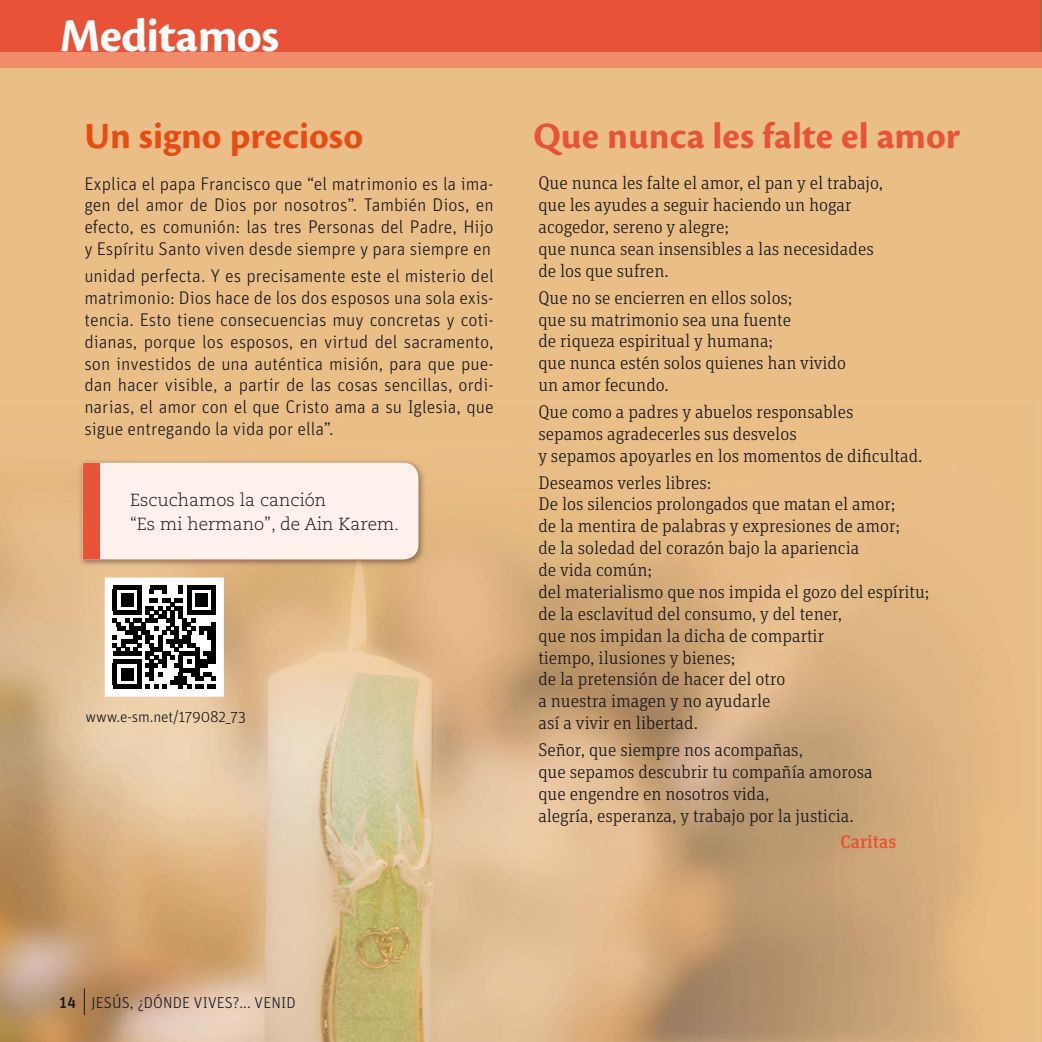
<style>
.page{position:relative;width:1042px;height:1042px;background:#fff}
.page>*{position:absolute;margin:0;border:0;box-sizing:border-box;transform-origin:0 0}
.t1{font:700 49px "Cronos Pro";letter-spacing:-.015em;color:#fff}
.t2{font:700 38.5px "Cronos Pro";color:#e85236}
.t3{font:700 38.5px "Cronos Pro";color:#e74c14}
.t4{font:300 18.38px/21.9px "Unit Slab OT";color:#1a171c}
.t5{font:300 18.38px/21.9px "Unit Pro";color:#1a171c;text-align:justify}
.t6{font:500 18.38px "Unit Slab Pro";color:#e85236}
.t7{font:300 17.5px/23.6px "Caecilia LT Std";color:#1a171c}
.t8{font:300 15.75px "Unit Pro";letter-spacing:.01em;color:#1a171c}
.t9{font:300 15.75px "Unit Pro";letter-spacing:-.01em;color:#1a171c}
.s1{font-weight:500}
</style>
<div class="page">
<div style="left:0;top:68px;width:1041px;height:974px;background:#eabe87"></div>
<img style="left:1041px;top:61px;width:1px;height:981px">
<div style="left:0;top:39px;width:1042px;height:29px;background:#f08c6a"></div>
<div style="left:0;top:0;width:1042px;height:52px;background:#e85236"></div>
<img style="left:0;top:402px;width:121px;height:640px">
<div style="left:121px;top:402px;width:917px;height:57px;background:#eabe87"></div>
<img style="left:367px;top:459px;width:671px;height:583px">
<img style="left:121px;top:567px;width:246px;height:475px">
<svg style="left:84px;top:988px;width:1px;height:27px"></svg>
<img style="left:79px;top:459px;width:347px;height:108px">
<div style="left:99px;top:463px;width:319px;height:96px;background:#fef0ea"></div>
<div style="left:83px;top:463px;width:16px;height:96px;background:#e85236"></div>
<div style="left:106px;top:578px;width:117px;height:118px;background:#fff"></div>
<svg style="left:113px;top:585px;width:103px;height:103px"></svg>
<div style="left:105px;top:577px;width:119px;height:119px;border:2px solid #fff"></div>
<h1 class="t1" style="left:60px;top:17px;width:221px">Meditamos</h1>
<h2 class="t3" style="left:84px;top:122px;width:280px">Un signo precioso</h2>
<p class="t5" style="left:84px;top:174px;width:411px">Explica el papa Francisco que “el matrimonio es la ima&shy;gen del amor de Dios por nosotros”. También Dios, en efecto, es comunión: las tres Personas del Padre, Hijo y Espíritu Santo viven desde siempre y para siempre en</p>
<p class="t5" style="left:84px;top:266px;width:411px">unidad perfecta. Y es precisamente este el misterio del matrimonio: Dios hace de los dos esposos una sola exis&shy;tencia. Esto tiene consecuencias muy concretas y coti&shy;dianas, porque los esposos, en virtud del sacramento, son investidos de una auténtica misión, para que pue&shy;dan hacer visible, a partir de las cosas sencillas, ordi&shy;narias, el amor con el que Cristo ama a su Iglesia, que sigue entregando la vida por ella”.</p>
<p class="t7" style="left:130px;top:490px;width:271px">Escuchamos la canción<br>“Es mi hermano”, de Ain Karem.</p>
<p class="t9" style="left:86px;top:710px;width:162px">www.e-sm.net/179082_73</p>
<h2 class="t2" style="left:533px;top:122px;width:428px">Que nunca les falte el amor</h2>
<p class="t4" style="left:538px;top:174px;width:346px">Que nunca les falte el amor, el pan y el trabajo, que les ayudes a seguir haciendo un hogar acogedor, sereno y alegre;<br>que nunca sean insensibles a las necesidades de los que sufren.</p>
<p class="t4" style="left:538px;top:288px;width:309px">Que no se encierren en ellos solos;<br>que su matrimonio sea una fuente<br>de riqueza espiritual y humana;<br>que nunca estén solos quienes han vivido un amor fecundo.</p>
<p class="t4" style="left:538px;top:402px;width:386px">Que como a padres y abuelos responsables sepamos agradecerles sus desvelos<br>y sepamos apoyarles en los momentos de dificultad.</p>
<p class="t4" style="left:538px;top:473px;width:393px">Deseamos verles libres:<br>De los silencios prolongados que matan el amor;<br>de la mentira de palabras y expresiones de amor;<br>de la soledad del corazón bajo la apariencia<br>de vida común;<br>del materialismo que nos impida el gozo del espíritu; de la esclavitud del consumo, y del tener,<br>que nos impidan la dicha de compartir<br>tiempo, ilusiones y bienes;<br>de la pretensión de hacer del otro<br>a nuestra imagen y no ayudarle<br>así a vivir en libertad.</p>
<p class="t4" style="left:538px;top:740px;width:336px">Señor, que siempre nos acompañas,<br>que sepamos descubrir tu compañía amorosa que engendre en nosotros vida,<br>alegría, esperanza, y trabajo por la justicia.</p>
<p class="t6" style="left:840px;top:831px;width:58px">Caritas</p>
<p class="t8" style="left:59px;top:997px;width:238px"><span class="s1">14</span> JESÚS, ¿DÓNDE VIVES?... VENID</p>
</div>
